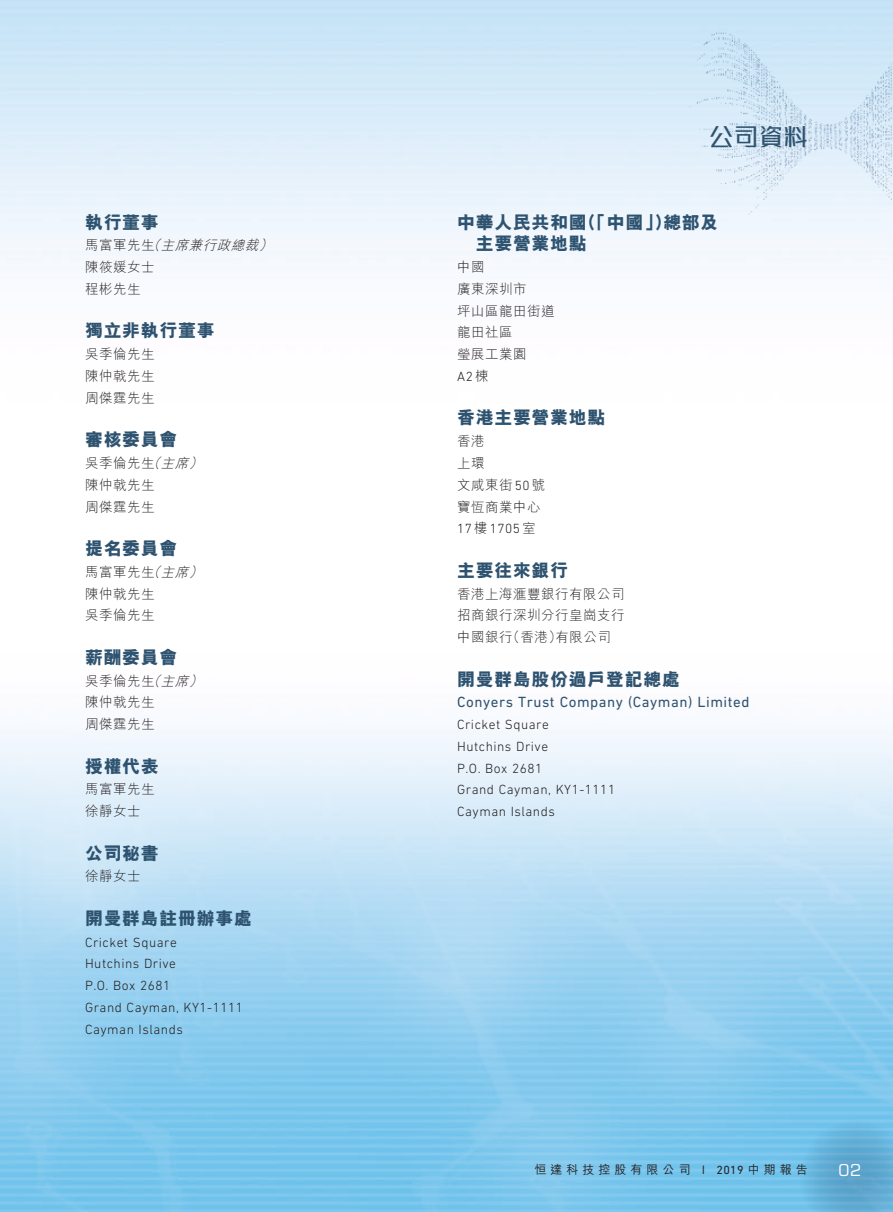
<style>
.page{position:relative;width:893px;height:1212px;background:#fff}
.page>*{position:absolute;margin:0;border:0;box-sizing:border-box;transform-origin:0 0}
.t1{font:500 24px "M Stiff Hei HK";color:#2e5370}
._3__標題{font:800 18px "M Hei HK";letter-spacing:.035em;color:#2e5370}
.t2{font:16.5px "Eurostile LT Pro";color:#fff}
._4__副標題{font:15px "DIN Next LT Pro";letter-spacing:.035em;color:#2e5370}
._1__內文{font:300 13.5px "M Hei HK";letter-spacing:.035em;color:#231f20}
._1__內文-2{font:300 13.5px "DIN Next LT Pro";letter-spacing:.035em;color:#231f20}
._1__內文-3{font:italic 300 13.5px "M Hei HK";color:#231f20}
.t3{font:500 12px "M Hei HK";letter-spacing:.335em;color:#231f20}
.t4{font:12px "DIN Next LT Pro";color:#231f20}
.t5{font:500 8.4px "M Hei HK";color:#231f20;scale:1.43 1}
.s1{font-family:"M Hei HK"}
.s2{font-family:"DIN Next LT Pro"}
.s3{font-family:"M Hei HK";font-weight:500}
</style>
<div class="page">
<img style="left:1px;top:0;width:892px;height:1212px">
<svg style="left:798px;top:1119px;width:95px;height:93px;background:#67b2da"></svg>
<img style="left:689px;top:0;width:204px;height:306px">
<p class="_3__標題" style="left:85px;top:213px;width:75px">執行董事</p>
<p class="_1__內文-3" style="left:147px;top:239px;width:19px">（</p>
<p class="_1__內文-3" style="left:259px;top:239px;width:19px">(</p>
<p class="_1__內文-3" style="left:161px;top:239px;width:103px">主席兼行政總裁</p>
<p class="_1__內文" style="left:85px;top:239px;width:71px">馬富軍先生</p>
<p class="_1__內文" style="left:85px;top:260px;width:71px">陳筱媛女士</p>
<p class="_1__內文" style="left:85px;top:282px;width:57px">程彬先生</p>
<p class="_3__標題" style="left:85px;top:322px;width:131px">獨立非執行董事</p>
<p class="_1__內文" style="left:85px;top:347px;width:71px">吳季倫先生</p>
<p class="_1__內文" style="left:85px;top:369px;width:71px">陳仲戟先生</p>
<p class="_1__內文" style="left:85px;top:391px;width:71px">周傑霆先生</p>
<p class="_3__標題" style="left:85px;top:431px;width:94px">審核委員會</p>
<p class="_1__內文-3" style="left:189px;top:456px;width:19px">(</p>
<p class="_1__內文-3" style="left:147px;top:456px;width:19px">（</p>
<p class="_1__內文" style="left:85px;top:456px;width:71px">吳季倫先生</p>
<p class="_1__內文" style="left:85px;top:478px;width:71px">陳仲戟先生</p>
<p class="_1__內文" style="left:85px;top:500px;width:71px">周傑霆先生</p>
<p class="_3__標題" style="left:85px;top:539px;width:94px">提名委員會</p>
<p class="_1__內文-3" style="left:161px;top:456px;width:33px">主席</p>
<p class="_1__內文-3" style="left:147px;top:565px;width:19px">（</p>
<p class="_1__內文-3" style="left:189px;top:565px;width:19px">(</p>
<p class="_1__內文" style="left:85px;top:565px;width:71px">馬富軍先生</p>
<p class="_1__內文" style="left:85px;top:587px;width:71px">陳仲戟先生</p>
<p class="_1__內文" style="left:85px;top:608px;width:71px">吳季倫先生</p>
<p class="_3__標題" style="left:85px;top:648px;width:94px">薪酬委員會</p>
<p class="_1__內文-3" style="left:161px;top:565px;width:33px">主席</p>
<p class="_1__內文-3" style="left:147px;top:674px;width:19px">（</p>
<p class="_1__內文-3" style="left:189px;top:674px;width:19px">(</p>
<p class="_1__內文" style="left:85px;top:674px;width:71px">吳季倫先生</p>
<p class="_1__內文" style="left:85px;top:695px;width:71px">陳仲戟先生</p>
<p class="_1__內文" style="left:85px;top:717px;width:71px">周傑霆先生</p>
<p class="_3__標題" style="left:85px;top:757px;width:75px">授權代表</p>
<p class="_1__內文" style="left:85px;top:782px;width:71px">馬富軍先生</p>
<p class="_1__內文" style="left:85px;top:804px;width:57px">徐靜女士</p>
<p class="_3__標題" style="left:85px;top:844px;width:75px">公司秘書</p>
<p class="_1__內文" style="left:85px;top:869px;width:57px">徐靜女士</p>
<p class="_3__標題" style="left:85px;top:909px;width:169px">開曼群島註冊辦事處</p>
<p class="_1__內文-2" style="left:85px;top:934px;width:93px">Cricket Square</p>
<p class="_1__內文-2" style="left:85px;top:956px;width:93px">Hutchins Drive</p>
<p class="_1__內文-2" style="left:85px;top:978px;width:87px">P O. . Box 2681</p>
<p class="_1__內文-2" style="left:85px;top:999px;width:160px">Grand Cayman, KY1-1111</p>
<p class="_1__內文-2" style="left:85px;top:1021px;width:99px">Cayman Islands</p>
<p class="_1__內文-3" style="left:161px;top:674px;width:33px">主席</p>
<h1 class="t1" style="left:709px;top:125px;width:100px">公司資料</h1>
<p class="_3__標題" style="left:579px;top:213px;width:95px">（「中國」）</p>
<p class="_3__標題" style="left:663px;top:213px;width:57px">總部及</p>
<p class="_3__標題" style="left:457px;top:213px;width:131px">中華人民共和國</p>
<p class="_3__標題" style="left:476px;top:235px;width:113px">主要營業地點</p>
<p class="_1__內文" style="left:457px;top:260px;width:29px">中國</p>
<p class="_1__內文" style="left:457px;top:282px;width:71px">廣東深圳市</p>
<p class="_1__內文" style="left:457px;top:304px;width:99px">坪山區龍田街道</p>
<p class="_1__內文" style="left:457px;top:326px;width:57px">龍田社區</p>
<p class="_1__內文" style="left:457px;top:347px;width:71px">瑩展工業園</p>
<p class="_1__內文-2" style="left:457px;top:369px;width:33px">A2<span class="s1">棟</span></p>
<p class="_3__標題" style="left:457px;top:409px;width:150px">香港主要營業地點</p>
<p class="_1__內文" style="left:457px;top:434px;width:29px">香港</p>
<p class="_1__內文" style="left:457px;top:456px;width:29px">上環</p>
<p class="_1__內文" style="left:457px;top:478px;width:90px">文咸東街<span class="s2">50</span>號</p>
<p class="_1__內文" style="left:457px;top:500px;width:85px">寶恆商業中心</p>
<p class="_1__內文-2" style="left:457px;top:521px;width:80px">17<span class="s1">樓</span>1705<span class="s1">室</span></p>
<p class="_3__標題" style="left:457px;top:561px;width:113px">主要往來銀行</p>
<p class="_1__內文" style="left:457px;top:587px;width:169px">香港上海滙豐銀行有限公司</p>
<p class="_1__內文" style="left:457px;top:608px;width:169px">招商銀行深圳分行皇崗支行</p>
<p class="_1__內文" style="left:556px;top:630px;width:57px">有限公司</p>
<p class="_1__內文" style="left:506px;top:630px;width:57px">（香港）</p>
<p class="_1__內文" style="left:457px;top:630px;width:57px">中國銀行</p>
<p class="_3__標題" style="left:457px;top:670px;width:224px">開曼群島股份過戶登記總處</p>
<p class="_4__副標題" style="left:457px;top:693px;width:294px">Conyers Trust Company (Cayman) Limited</p>
<p class="_1__內文-2" style="left:457px;top:717px;width:93px">Cricket Square</p>
<p class="_1__內文-2" style="left:457px;top:738px;width:93px">Hutchins Drive</p>
<p class="_1__內文-2" style="left:457px;top:760px;width:87px">P O. . Box 2681</p>
<p class="_1__內文-2" style="left:457px;top:782px;width:160px">Grand Cayman, KY1-1111</p>
<p class="_1__內文-2" style="left:457px;top:804px;width:99px">Cayman Islands</p>
<p class="t3" style="left:534px;top:1161px;width:158px">恒達科技控股有限公司</p>
<p class="t5" style="left:697px;top:1164px;width:10px">｜</p>
<p class="t4" style="left:716px;top:1163px;width:93px">2019<span class="s3">中期報告</span></p>
<p class="t2" style="left:838px;top:1160px;width:24px">02</p>
</div>
